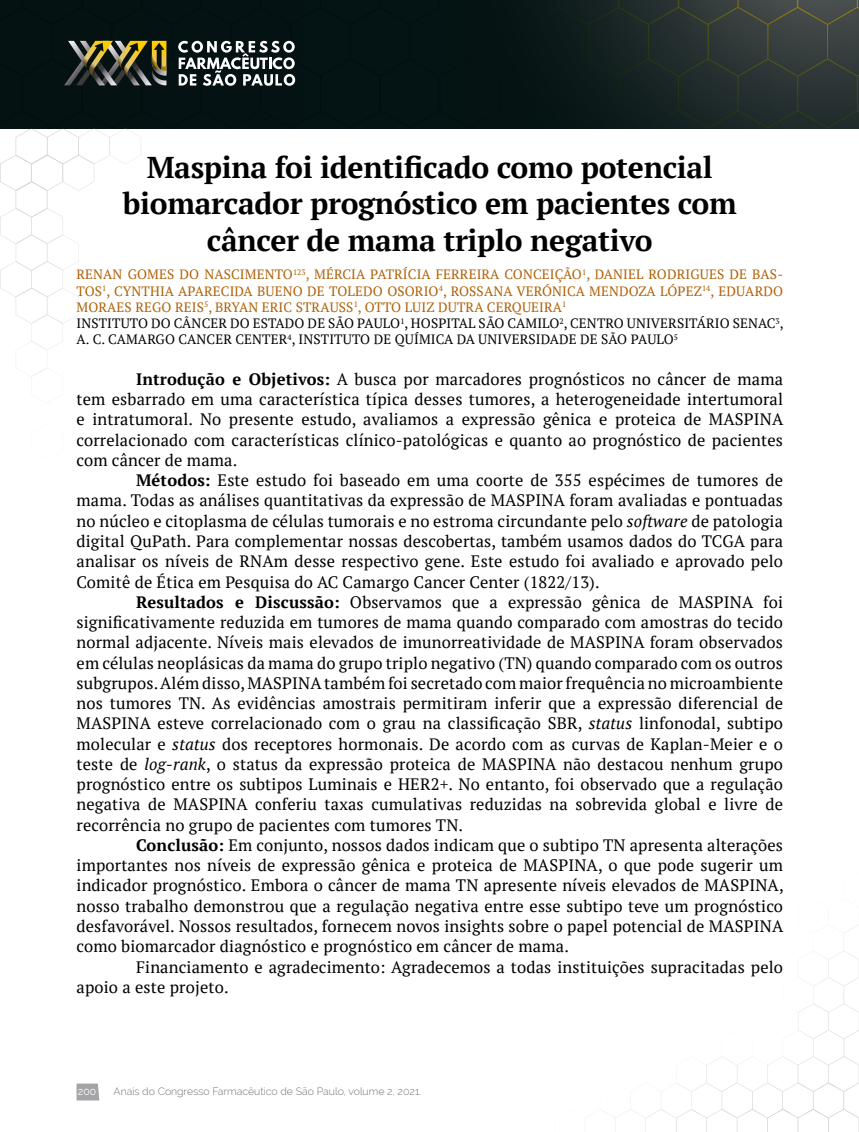
<style>
.page{position:relative;width:859px;height:1132px;background:#fff}
.page>*{position:absolute;margin:0;border:0;box-sizing:border-box;transform-origin:0 0}
.t1{font:700 30px/36px "PT Serif";letter-spacing:-.01em;color:#000;text-align:center}
.t2{font:16.5px/20.2px "PT Serif";letter-spacing:.01em;color:#000;text-align:justify}
.t3{font:13.5px/16.2px "PT Serif";letter-spacing:.01em;color:#af6005}
.t4{font:300 10.5px "Raleway";color:#737277}
.t5{font:10.5px "Raleway";color:#fff}
.s1{color:#000}
.s2{font-weight:700}
.s3{font-style:italic}
</style>
<div class="page">
<svg style="left:0;top:0;width:859px;height:128px;background:#101d1d"></svg>
<svg style="left:77px;top:1083px;width:22px;height:17px"></svg>
<svg style="left:64px;top:41px;width:102px;height:44px;background:#525137"></svg>
<svg style="left:178px;top:41px;width:117px;height:45px"></svg>
<svg style="left:607px;top:924px;width:252px;height:207px"></svg>
<svg style="left:0;top:128px;width:141px;height:249px"></svg>
<h1 class="t1" style="left:123px;top:149px;width:615px">Maspina foi identificado como potencial biomarcador prognóstico em pacientes com câncer de mama triplo negativo</h1>
<p class="t3" style="left:77px;top:266px;width:708px">RENAN GOMES DO NASCIMENTO<sup>123</sup>, MÉRCIA PATRÍCIA FERREIRA CONCEIÇÃO<sup>1</sup>, DANIEL RODRIGUES DE BAS-TOS<sup>1</sup>, CYNTHIA APARECIDA BUENO DE TOLEDO OSORIO<sup>4</sup>, ROSSANA VERÓNICA MENDOZA LÓPEZ<sup>14</sup>, EDUARDO MORAES REGO REIS<sup>5</sup>, BRYAN ERIC STRAUSS<sup>1</sup>, OTTO LUIZ DUTRA CERQUEIRA<sup>1<br></sup><span class="s1">INSTITUTO DO CÂNCER DO ESTADO DE SÃO PAULO</span><sup>1</sup><span class="s1">, HOSPITAL SÃO CAMILO</span><sup>2</sup><span class="s1">, CENTRO UNIVERSITÁRIO SENAC</span><sup>3</sup><span class="s1">, A. C. CAMARGO CANCER CENTER</span><sup>4</sup><span class="s1">, INSTITUTO DE QUÍMICA DA UNIVERSIDADE DE SÃO PAULO</span><sup>5</sup></p>
<p class="t2" style="left:77px;top:368px;width:708px;text-indent:60px"><span class="s2">Introdução e Objetivos:</span> A busca por marcadores prognósticos no câncer de mama tem esbarrado em uma característica típica desses tumores, a heterogeneidade intertumoral e intratumoral. No presente estudo, avaliamos a expressão gênica e proteica de MASPINA correlacionado com características clínico-patológicas e quanto ao prognóstico de pacientes com câncer de mama.</p>
<p class="t2" style="left:77px;top:470px;width:708px;text-indent:60px"><span class="s2">Métodos:</span> Este estudo foi baseado em uma coorte de 355 espécimes de tumores de mama. Todas as análises quantitativas da expressão de MASPINA foram avaliadas e pontuadas no núcleo e citoplasma de células tumorais e no estroma circundante pelo <span class="s3">software</span> de patologia digital QuPath. Para complementar nossas descobertas, também usamos dados do TCGA para analisar os níveis de RNAm desse respectivo gene. Este estudo foi avaliado e aprovado pelo Comitê de Ética em Pesquisa do AC Camargo Cancer Center (1822/13).</p>
<p class="t2" style="left:77px;top:591px;width:708px;text-indent:60px"><span class="s2">Resultados e Discussão:</span> Observamos que a expressão gênica de MASPINA foi significativamente reduzida em tumores de mama quando comparado com amostras do tecido normal adjacente. Níveis mais elevados de imunorreatividade de MASPINA foram observados em células neoplásicas da mama do grupo triplo negativo (TN) quando comparado com os outros subgrupos. Além disso, MASPINA também foi secretado com maior frequência no microambiente nos tumores TN. As evidências amostrais permitiram inferir que a expressão diferencial de MASPINA esteve correlacionado com o grau na classificação SBR, <span class="s3">status</span> linfonodal, subtipo molecular e <span class="s3">status</span> dos receptores hormonais. De acordo com as curvas de Kaplan-Meier e o teste de <span class="s3">log-rank</span>, o status da expressão proteica de MASPINA não destacou nenhum grupo prognóstico entre os subtipos Luminais e HER2+. No entanto, foi observado que a regulação negativa de MASPINA conferiu taxas cumulativas reduzidas na sobrevida global e livre de recorrência no grupo de pacientes com tumores TN.</p>
<p class="t2" style="left:77px;top:834px;width:709px;text-indent:60px"><span class="s2">Conclusão:</span> Em conjunto, nossos dados indicam que o subtipo TN apresenta alterações importantes nos níveis de expressão gênica e proteica de MASPINA, o que pode sugerir um indicador prognóstico. Embora o câncer de mama TN apresente níveis elevados de MASPINA, nosso trabalho demonstrou que a regulação negativa entre esse subtipo teve um prognóstico desfavorável. Nossos resultados, fornecem novos insights sobre o papel potencial de MASPINA como biomarcador diagnóstico e prognóstico em câncer de mama.</p>
<p class="t2" style="left:77px;top:956px;width:708px;text-indent:60px">Financiamento e agradecimento: Agradecemos a todas instituições supracitadas pelo apoio a este projeto.</p>
<p class="t5" style="left:78px;top:1085px;width:20px">200</p>
<p class="t4" style="left:114px;top:1085px;width:309px">Anais do Congresso Farmacêutico de São Paulo, volume 2, 2021.</p>
</div>
